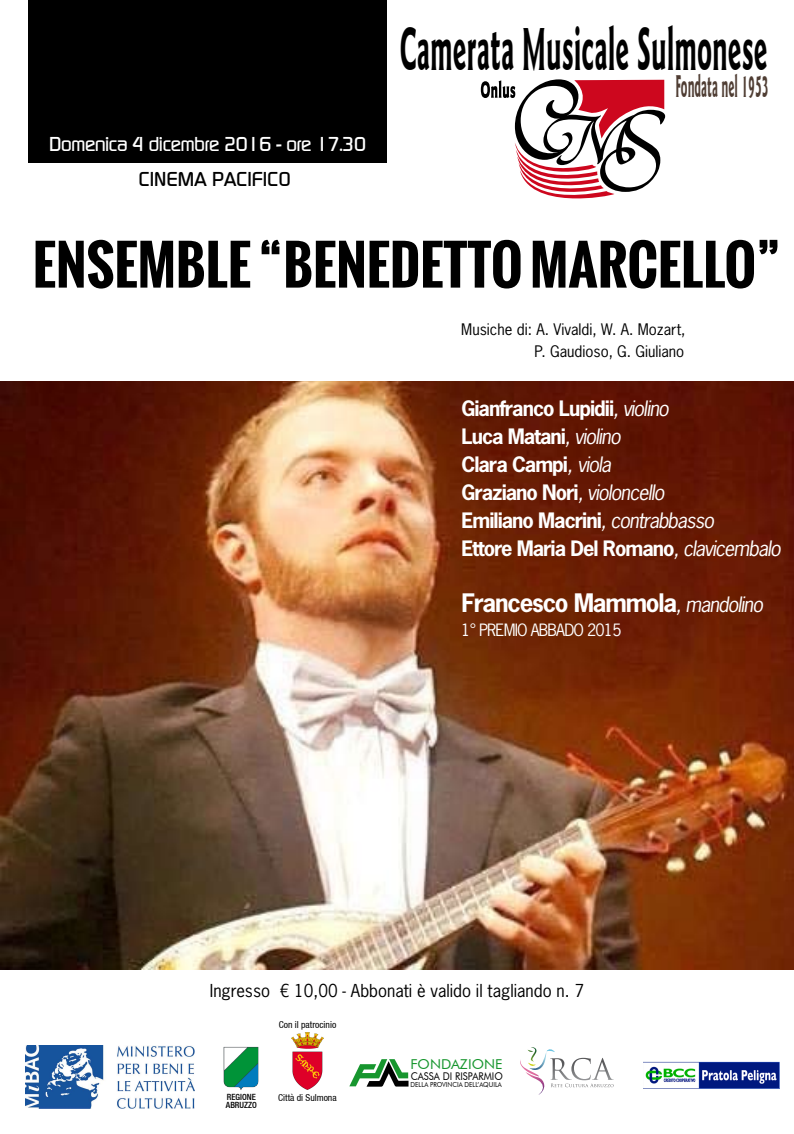
<style>
.page{position:relative;width:794px;height:1134px;background:#fff}
.page>*{position:absolute;margin:0;border:0;box-sizing:border-box;transform-origin:0 0}
.t1{font:700 61.04px "Goudy Sans IT Cby BT";color:#000;scale:.44 1}
.t2{font:700 53.32px "Oswald";color:#000}
.t3{font:700 31.72px "Goudy Sans IT Cby BT";color:#4f3d33;scale:.38 1}
.t4{font:700 24px "News Gothic Std";letter-spacing:-.05em;color:#fff}
.t5{font:700 20px/28px "News Gothic Std";letter-spacing:-.05em;color:#fff}
.t6{font:500 20px "Continuum";letter-spacing:-.04em;color:#fff}
.t7{font:500 20px "Continuum";color:#000}
.t8{font:16.8px "News Gothic Std";color:#000}
.t9{font:16px "News Gothic Std";letter-spacing:-.05em;color:#fff}
.t10{font:14.96px/22.4px "News Gothic Std";color:#000;text-align:right}
.t11{font:13.64px "Futura BT";color:#17962e;scale:1.04 1}
.t12{font:10.68px "Futura BT";color:#000;scale:.91 1}
.t13{font:condensed 9.64px "Helvetica 57";color:#000}
.t14{font:500 condensed 8.56px/8px "Helvetica 67";color:#000}
.t15{font:6.92px "Futura BT";color:#000;scale:.92 1}
.t16{font:6.84px/8.2px "Times New Roman";color:#000}
.s1{font-weight:400}
.s2{font-weight:400;font-size:20px}
</style>
<div class="page">
<img style="left:0;top:382px;width:794px;height:587px">
<svg style="left:481px;top:79px;width:184px;height:120px"></svg>
<img style="left:25px;top:1046px;width:169px;height:62px">
<svg style="left:520px;top:1047px;width:93px;height:48px"></svg>
<svg style="left:349px;top:1059px;width:59px;height:28px"></svg>
<svg style="left:223px;top:1046px;width:36px;height:44px"></svg>
<div style="left:28px;top:0;width:358px;height:162px;background:#000"></div>
<img style="left:643px;top:1061px;width:136px;height:28px">
<img style="left:291px;top:1032px;width:33px;height:58px">
<p class="t6" style="left:49px;top:131px;width:319px">Domenica 4 dicembre 2016 - ore 17.30</p>
<p class="t7" style="left:139px;top:165px;width:154px">cinema pacifico</p>
<h1 class="t1" style="left:400px;top:11px;width:837px">Camerata Musicale Sulmonese</h1>
<h3 class="t3" style="left:675px;top:66px;width:247px">Fondata nel 1953</h3>
<h2 class="t2" style="left:33px;top:225px;width:750px">ENSEMBLE “BENEDETTO MARCELLO”</h2>
<p class="t10" style="left:461px;top:318px;width:226px">Musiche di: A. Vivaldi, W. A. Mozart,<br>P. Gaudioso, G. Giuliano</p>
<p class="t5" style="left:461px;top:394px;width:324px">Gianfranco Lupidii<span class="s1">,violino<br></span>Luca Matani<span class="s1">,violino<br></span>Clara Campi<span class="s1">,viola<br></span>Graziano Nori<span class="s1">,violoncello<br></span>Emiliano Macrini<span class="s1">,contrabbasso<br></span>Ettore Maria Del Romano<span class="s1">,clavicembalo</span></p>
<p class="t4" style="left:461px;top:587px;width:306px">Francesco Mammola<span class="s2">,mandolino</span></p>
<p class="t9" style="left:461px;top:619px;width:162px">1° PREMIO ABBADO 2015</p>
<p class="t8" style="left:210px;top:980px;width:376px">Ingresso € 10,00 - Abbonati è valido il tagliando n. 7</p>
<p class="t13" style="left:279px;top:1019px;width:59px">Con il patrocinio</p>
<p class="t13" style="left:278px;top:1091px;width:60px">Città di Sulmona</p>
<p class="t14" style="left:226px;top:1093px;width:32px">REGIONE<br>ABRUZZO</p>
<p class="t16" style="left:224px;top:1093px;width:34px">REGIONE<br>ABRUZZO</p>
<p class="t16" style="left:278px;top:1093px;width:39px">PROVINCIA</p>
<p class="t11" style="left:410px;top:1056px;width:90px">FONDAZIONE</p>
<p class="t12" style="left:411px;top:1070px;width:103px">CASSA DI RISPARMIO</p>
<p class="t15" style="left:410px;top:1080px;width:101px">DELLA PROVINCIA DELL’AQUILA</p>
</div>
